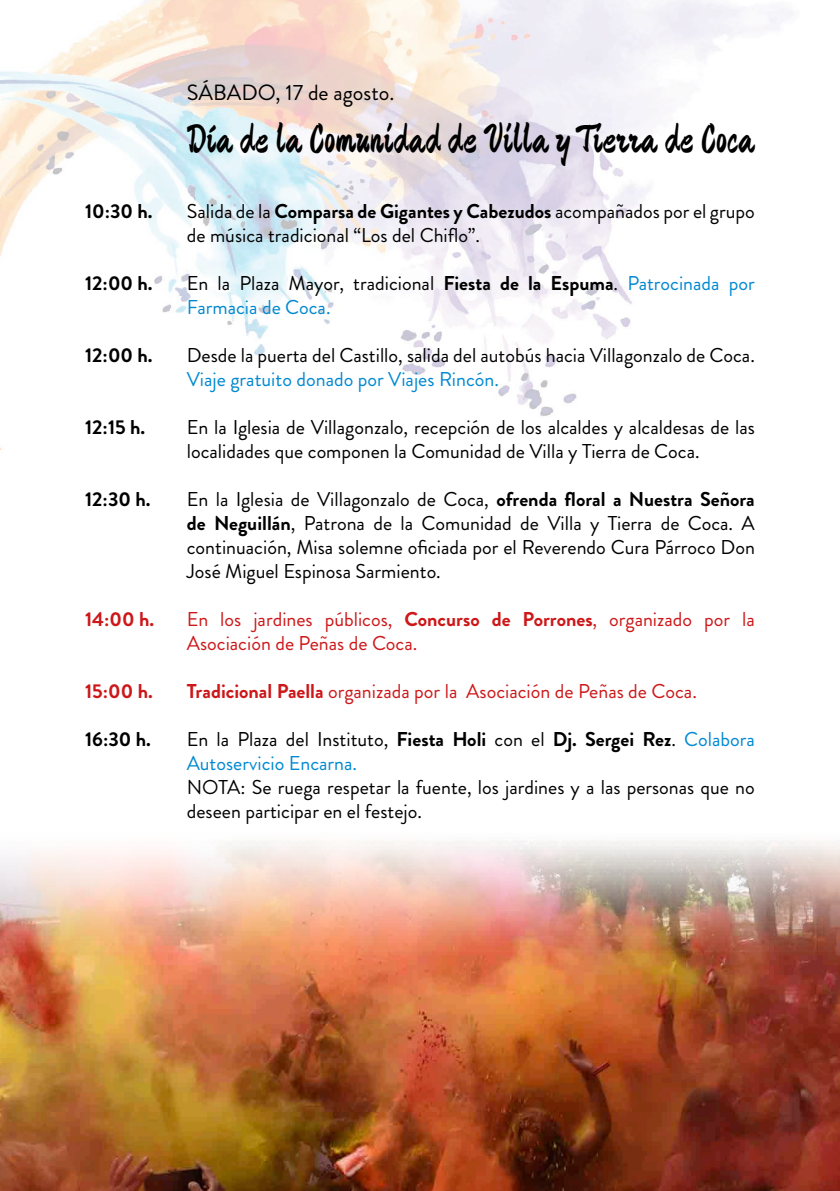
<style>
.page{position:relative;width:840px;height:1191px;background:#fff}
.page>*{position:absolute;margin:0;border:0;box-sizing:border-box;transform-origin:0 0}
.t1{font:40px "Devonshire";color:#000}
.t2{font:22px "Brandon Grotesque";color:#000}
.t3{font:20px/24px "Brandon Grotesque";color:#000}
.t4{font:20px/24px "Brandon Grotesque";color:#cd1719}
.t5{font:20px/24px "Brandon Grotesque";color:#0089d1}
.t6{font:700 20px "Brandon Grotesque";color:#000}
.t7{font:700 20px "Brandon Grotesque";color:#cd1719}
.s1{font-weight:700}
.s2{color:#000}
.s3{font-weight:700;color:#000}
.s4{color:#0089d1}
</style>
<div class="page">
<img style="left:0;top:0;width:794px;height:449px">
<img style="left:0;top:1126px;width:839px;height:65px">
<img style="left:0;top:841px;width:839px;height:285px">
<p class="t6" style="left:85px;top:197px;width:69px">10:30 h.</p>
<p class="t6" style="left:85px;top:269px;width:69px">12:00 h.</p>
<p class="t6" style="left:85px;top:341px;width:69px">12:00 h.</p>
<p class="t6" style="left:85px;top:413px;width:62px">12:15 h.</p>
<p class="t6" style="left:85px;top:485px;width:67px">12:30 h.</p>
<p class="t7" style="left:85px;top:605px;width:70px">14:00 h.</p>
<p class="t7" style="left:85px;top:677px;width:69px">15:00 h.</p>
<p class="t6" style="left:85px;top:725px;width:67px">16:30 h.</p>
<p class="t2" style="left:187px;top:78px;width:209px">SÁBADO, 17 de agosto.</p>
<p class="t1" style="left:187px;top:113px;width:569px">Día de la Comunidad de Villa y Tierra de Coca</p>
<p class="t3" style="left:187px;top:199px;width:569px">Salida de la <span class="s1">Comparsa de Gigantes y Cabezudos</span> acompañados por el grupo de música tradicional “Los del Chiflo”.</p>
<p class="t5" style="left:187px;top:271px;width:569px"><span class="s2">En la Plaza Mayor, tradicional</span> <span class="s3">Fiesta de la Espuma</span><span class="s2">.</span> Patrocinada por<br>Farmacia de Coca.</p>
<p class="t3" style="left:187px;top:343px;width:569px">Desde la puerta del Castillo, salida del autobús hacia Villagonzalo de Coca.<br><span class="s4">Viaje gratuito donado por Viajes Rincón.</span></p>
<p class="t3" style="left:187px;top:415px;width:569px">En la Iglesia de Villagonzalo, recepción de los alcaldes y alcaldesas de las localidades que componen la Comunidad de Villa y Tierra de Coca.</p>
<p class="t3" style="left:187px;top:487px;width:569px;text-align:justify">En la Iglesia de Villagonzalo de Coca, <span class="s1">ofrenda floral a Nuestra Señora de Neguillán</span>, Patrona de la Comunidad de Villa y Tierra de Coca. A continuación, Misa solemne oficiada por el Reverendo Cura Párroco Don José Miguel Espinosa Sarmiento.</p>
<p class="t4" style="left:187px;top:607px;width:569px">En los jardines públicos, <span class="s1">Concurso de Porrones</span>, organizado por la<br>Asociación de Peñas de Coca.</p>
<p class="t4" style="left:187px;top:679px;width:511px"><span class="s1">Tradicional Paella</span> organizada por la Asociación de Peñas de Coca.</p>
<p class="t3" style="left:187px;top:727px;width:569px">En la Plaza del Instituto, <span class="s1">Fiesta Holi</span> con el <span class="s1">Dj. Sergei Rez</span>. <span class="s4">Colabora<br>Autoservicio Encarna.</span></p>
<p class="t3" style="left:187px;top:775px;width:569px">NOTA: Se ruega respetar la fuente, los jardines y a las personas que no deseen participar en el festejo.</p>
</div>
